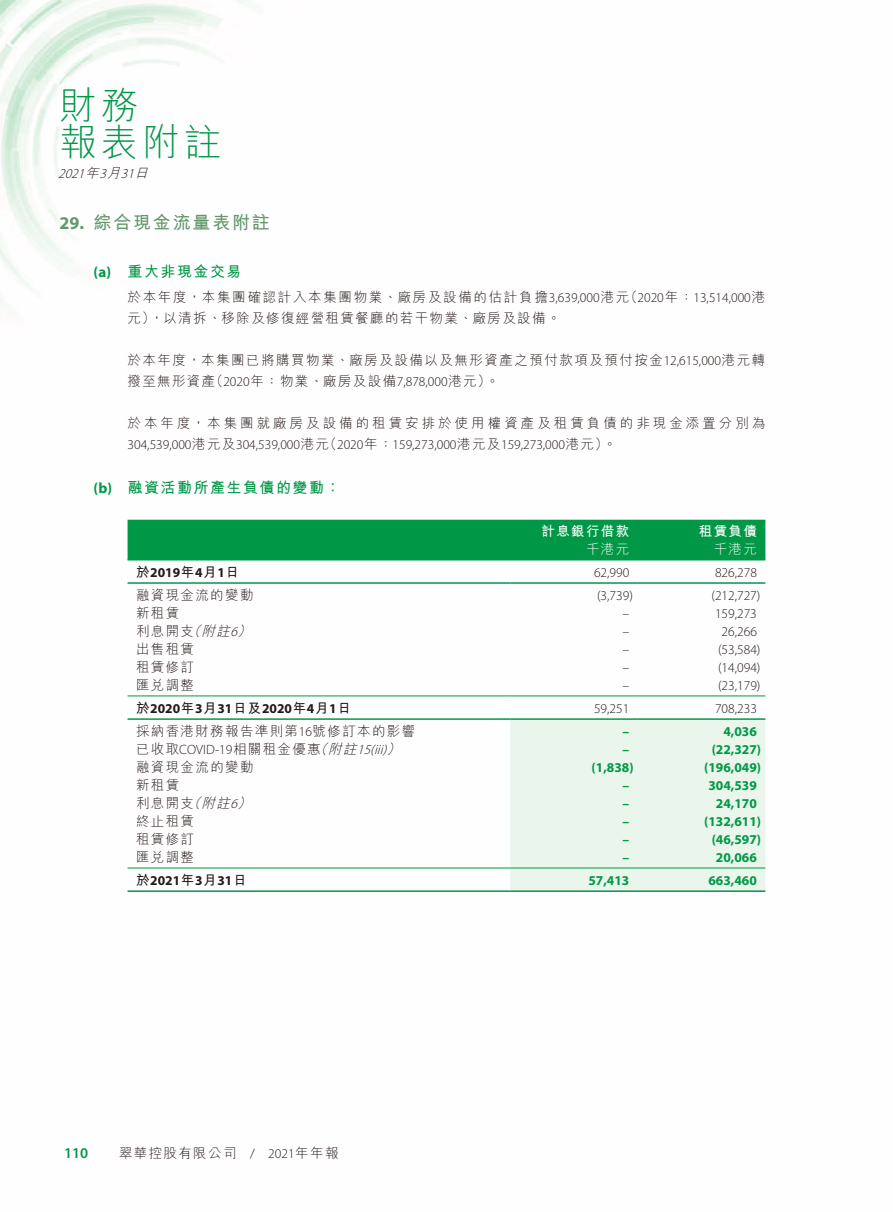
<style>
.page{position:relative;width:893px;height:1212px;background:#fff}
.page>*{position:absolute;margin:0;border:0;box-sizing:border-box;transform-origin:0 0}
.t1{font:300 37.5px/37.5px "M Hei HK";letter-spacing:.105em;color:#009847}
.t2{font:700 18px "M Hei HK";letter-spacing:.1em;color:#64986b}
.t3{font:700 15px "M Hei HK";letter-spacing:.1em;color:#009847}
.t4{font:600 15px "Myriad Pro";color:#009847}
.t5{font:300 13.5px/21px "M Hei HK";letter-spacing:.1em;color:#231916}
.t6{font:300 13.5px "Myriad Pro";color:#231916}
.t7{font:300 13.5px/21px "M Hei HK";letter-spacing:.125em;color:#231916}
.t8{font:700 13.5px "Myriad Pro";color:#009847}
.t9{font:700 13.5px "Myriad Pro";color:#231916}
.t10{font:300 13.5px "M Hei HK";letter-spacing:.22em;color:#231916}
.t11{font:italic 300 13.5px "Myriad Pro";color:#231916}
.t12{font:700 13.5px "M Hei HK";letter-spacing:.1em;color:#fff}
.t13{font:300 13.5px "M Hei HK";letter-spacing:.1em;color:#fff}
.s1{font-family:"M Hei HK"}
.s2{font-family:"Myriad Pro"}
.s3{font-style:italic}
.s4{font-family:"Myriad Pro";font-style:italic}
</style>
<div class="page">
<img style="left:0;top:0;width:766px;height:892px">
<div style="left:128px;top:520px;width:637px;height:39px;background:#009847"></div>
<div style="left:510px;top:720px;width:255px;height:170px;background:#eaf5ec"></div>
<hr style="left:128px;top:559px;width:382px;height:1px;background:#009847">
<hr style="left:510px;top:559px;width:128px;height:1px;background:#009847">
<hr style="left:638px;top:559px;width:127px;height:1px;background:#009847">
<hr style="left:128px;top:582px;width:382px;height:2px;background:#009847">
<hr style="left:510px;top:582px;width:128px;height:2px;background:#009847">
<hr style="left:638px;top:582px;width:127px;height:2px;background:#009847">
<hr style="left:128px;top:695px;width:382px;height:1px;background:#009847">
<hr style="left:510px;top:695px;width:128px;height:1px;background:#009847">
<hr style="left:638px;top:695px;width:127px;height:1px;background:#009847">
<hr style="left:128px;top:718px;width:382px;height:2px;background:#009847">
<hr style="left:510px;top:718px;width:128px;height:2px;background:#009847">
<hr style="left:638px;top:718px;width:127px;height:2px;background:#009847">
<hr style="left:128px;top:868px;width:382px;height:1px;background:#009847">
<hr style="left:510px;top:868px;width:128px;height:1px;background:#009847">
<hr style="left:638px;top:868px;width:127px;height:1px;background:#009847">
<hr style="left:128px;top:890px;width:382px;height:2px;background:#009847">
<hr style="left:510px;top:890px;width:128px;height:2px;background:#009847">
<hr style="left:638px;top:890px;width:127px;height:2px;background:#009847">
<h1 class="t1" style="left:60px;top:85px;width:163px">財務<br>報表附註</h1>
<p class="t11" style="left:58px;top:165px;width:95px">2021<span class="s1">年</span>3<span class="s1">月</span>31<span class="s1">日</span></p>
<h2 class="t2" style="left:60px;top:209px;width:212px"><span class="s2">29.</span> 綜合現金流量表附註</h2>
<p class="t3" style="left:94px;top:260px;width:150px"><span class="s2">(a)</span> 重大非現金交易</p>
<p class="t7" style="left:128px;top:287px;width:639px">於本年度，本集團確認計入本集團物業、廠房及設備的估計負擔<span class="s2">3,639,000</span>港元（<span class="s2">2020</span>年：<span class="s2">13,514,000</span>港元），以清拆、移除及修復經營租賃餐廳的若干物業、廠房及設備。</p>
<p class="t5" style="left:128px;top:350px;width:639px">於本年度，本集團已將購買物業、廠房及設備以及無形資產之預付款項及預付按金<span class="s2">12,615,000</span>港元轉撥至無形資產（<span class="s2">2020</span>年：物業、廠房及設備<span class="s2">7,878,000</span>港元）。</p>
<p class="t10" style="left:128px;top:416px;width:639px">於本年度，本集團就廠房及設備的租賃安排於使用權資產及租賃負債的非現金添置分別為</p>
<p class="t6" style="left:128px;top:437px;width:491px">304,539,000<span class="s1">港元及</span>304,539,000<span class="s1">港元（</span>2020<span class="s1">年：</span>159,273,000<span class="s1">港元及</span>159,273,000<span class="s1">港元）。</span></p>
<p class="t3" style="left:94px;top:476px;width:249px"><span class="s2">(b)</span> 融資活動所產生負債的變動：</p>
<p class="t12" style="left:542px;top:521px;width:89px">計息銀行借款</p>
<p class="t12" style="left:699px;top:521px;width:60px">租賃負債</p>
<p class="t13" style="left:586px;top:542px;width:45px">千港元</p>
<p class="t13" style="left:714px;top:542px;width:45px">千港元</p>
<p class="t9" style="left:136px;top:563px;width:105px"><span class="s1">於</span>2019<span class="s1">年</span>4<span class="s1">月</span>1<span class="s1">日</span></p>
<p class="t6" style="left:594px;top:564px;width:37px">62,990</p>
<p class="t6" style="left:715px;top:564px;width:43px">826,278</p>
<p class="t5" style="left:136px;top:584px;width:119px">融資現金流的變動</p>
<p class="t6" style="left:597px;top:587px;width:37px">(3,739)</p>
<p class="t6" style="left:711px;top:587px;width:51px">(212,727)</p>
<p class="t5" style="left:136px;top:602px;width:45px">新租賃</p>
<p class="t6" style="left:623px;top:605px;width:8px">–</p>
<p class="t6" style="left:715px;top:605px;width:43px">159,273</p>
<p class="t5" style="left:136px;top:620px;width:120px">利息開支<span class="s3">（附註</span><span class="s4">6</span><span class="s3">）</span></p>
<p class="t6" style="left:623px;top:623px;width:8px">–</p>
<p class="t6" style="left:722px;top:623px;width:37px">26,266</p>
<p class="t5" style="left:136px;top:638px;width:60px">出售租賃</p>
<p class="t6" style="left:623px;top:641px;width:8px">–</p>
<p class="t6" style="left:718px;top:641px;width:44px">(53,584)</p>
<p class="t5" style="left:136px;top:656px;width:60px">租賃修訂</p>
<p class="t6" style="left:623px;top:659px;width:8px">–</p>
<p class="t6" style="left:718px;top:659px;width:44px">(14,094)</p>
<p class="t5" style="left:136px;top:674px;width:60px">匯兌調整</p>
<p class="t6" style="left:623px;top:677px;width:8px">–</p>
<p class="t6" style="left:718px;top:677px;width:44px">(23,179)</p>
<p class="t9" style="left:136px;top:699px;width:216px"><span class="s1">於</span>2020<span class="s1">年</span>3<span class="s1">月</span>31<span class="s1">日及</span>2020<span class="s1">年</span>4<span class="s1">月</span>1<span class="s1">日</span></p>
<p class="t6" style="left:594px;top:700px;width:37px">59,251</p>
<p class="t6" style="left:715px;top:700px;width:43px">708,233</p>
<p class="t5" style="left:136px;top:720px;width:281px">採納香港財務報告準則第<span class="s2">16</span>號修訂本的影響</p>
<p class="t8" style="left:623px;top:723px;width:8px">–</p>
<p class="t8" style="left:723px;top:723px;width:35px">4,036</p>
<p class="t5" style="left:136px;top:738px;width:269px">已收取<span class="s2">COVID-19</span>相關租金優惠<span class="s3">（附註</span><span class="s4">15(iii)</span><span class="s3">）</span></p>
<p class="t8" style="left:623px;top:741px;width:8px">–</p>
<p class="t8" style="left:712px;top:741px;width:51px">(22,327)</p>
<p class="t5" style="left:136px;top:756px;width:119px">融資現金流的變動</p>
<p class="t8" style="left:592px;top:759px;width:43px">(1,838)</p>
<p class="t8" style="left:704px;top:759px;width:58px">(196,049)</p>
<p class="t5" style="left:136px;top:774px;width:45px">新租賃</p>
<p class="t8" style="left:623px;top:777px;width:8px">–</p>
<p class="t8" style="left:708px;top:777px;width:50px">304,539</p>
<p class="t5" style="left:136px;top:792px;width:120px">利息開支<span class="s3">（附註</span><span class="s4">6</span><span class="s3">）</span></p>
<p class="t8" style="left:623px;top:795px;width:8px">–</p>
<p class="t8" style="left:716px;top:795px;width:42px">24,170</p>
<p class="t5" style="left:136px;top:810px;width:60px">終止租賃</p>
<p class="t8" style="left:623px;top:813px;width:8px">–</p>
<p class="t8" style="left:704px;top:813px;width:58px">(132,611)</p>
<p class="t5" style="left:136px;top:828px;width:60px">租賃修訂</p>
<p class="t8" style="left:623px;top:831px;width:8px">–</p>
<p class="t8" style="left:712px;top:831px;width:51px">(46,597)</p>
<p class="t5" style="left:136px;top:846px;width:60px">匯兌調整</p>
<p class="t8" style="left:623px;top:849px;width:8px">–</p>
<p class="t8" style="left:716px;top:849px;width:42px">20,066</p>
<p class="t9" style="left:136px;top:871px;width:112px"><span class="s1">於</span>2021<span class="s1">年</span>3<span class="s1">月</span>31<span class="s1">日</span></p>
<p class="t8" style="left:588px;top:871px;width:42px">57,413</p>
<p class="t8" style="left:708px;top:871px;width:50px">663,460</p>
<p class="t4" style="left:64px;top:1144px;width:26px">110</p>
<p class="t5" style="left:119px;top:1142px;width:221px">翠華控股有限公司 <span class="s2">/ 2021</span>年年報</p>
</div>
